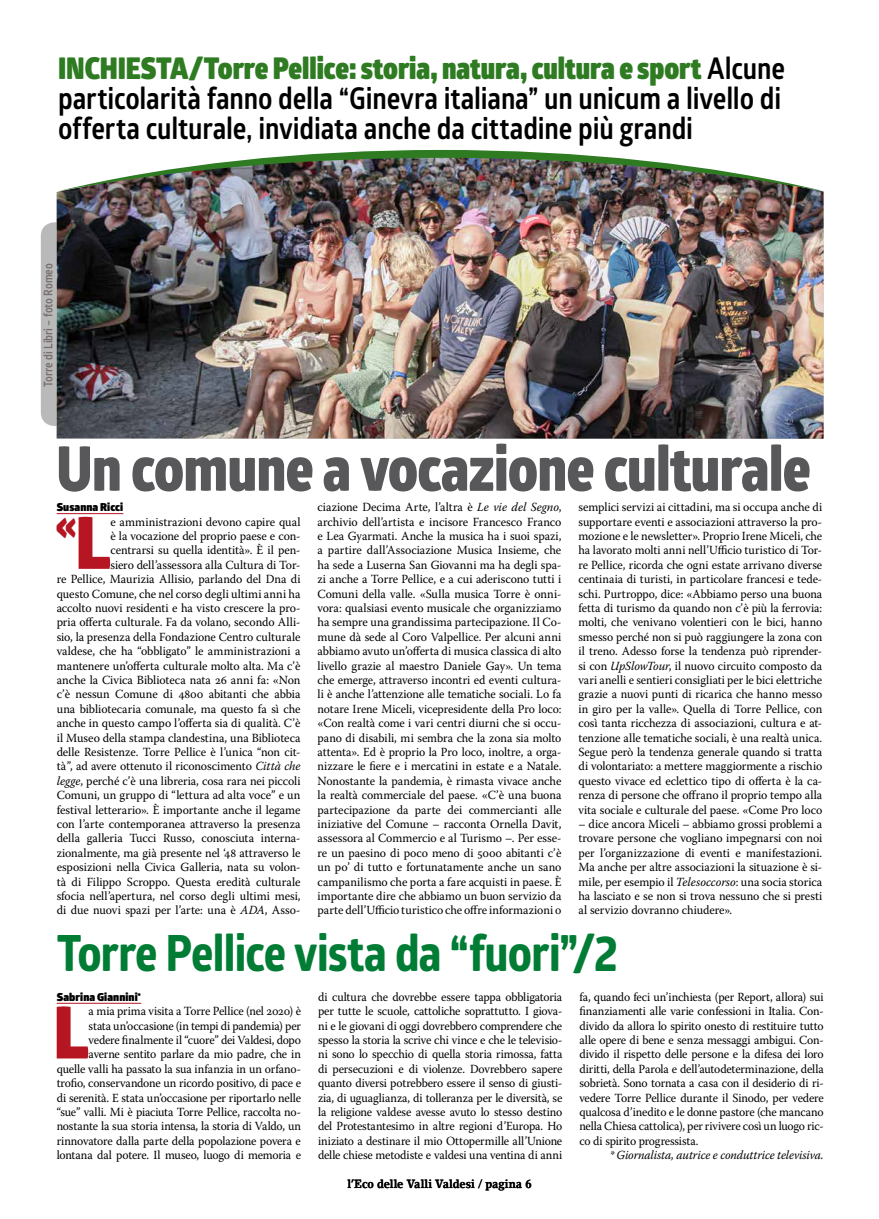
<style>
.page{position:relative;width:879px;height:1219px;background:#fff}
.page>*{position:absolute;margin:0;border:0;box-sizing:border-box;transform-origin:0 0}
.t1{font:900 72.4px "Glober";color:#b51621;scale:.88 1}
.t2{font:800 62px "Glober";letter-spacing:-.015em;color:#58585a;scale:.88 1}
.t3{font:700 50px "Globerx";letter-spacing:-.015em;color:#007c35;scale:.88 1}
.t4{font:900 40.9px "Glober";color:#b51621;scale:.88 1}
.t5{font:700 30px/30px "Glober";letter-spacing:-.005em;color:#000;scale:.88 1}
.t6{font:12.4px/14.4px "Warnock Pro";letter-spacing:-.005em;color:#000;text-align:justify;scale:.96 1}
.t7{font:12.4px/14.4px "Warnock Pro";letter-spacing:-.005em;color:#000;text-align:justify;scale:.95 1}
.t8{font:italic 12.4px "Warnock Pro";letter-spacing:-.01em;color:#000;scale:.95 1}
.t9{font:700 12px "Lino Letter Std";letter-spacing:-.005em;color:#000;scale:.88 1}
.t10{font:700 12px "Glober";color:#78706e;scale:.88 1}
.t11{font:900 11px "Glober";letter-spacing:.01em;color:#000}
.s1{font-weight:900;color:#2e7b22}
.s2{font-size:72.4px}
.s3{font-style:italic}
</style>
<div class="page">
<svg style="left:41px;top:221px;width:16px;height:206px;background:#bab9b9"></svg>
<hr style="left:57px;top:513px;width:66px;height:1px;background:#b51621">
<img style="left:57px;top:191px;width:766px;height:248px">
<img style="left:59px;top:150px;width:764px;height:41px">
<hr style="left:57px;top:1003px;width:84px;height:1px;background:#b51621">
<h3 class="t5" style="left:58px;top:53px;width:827px"><span class="s1">INCHIESTA/Torre Pellice: storia, natura, cultura e sport</span> Alcune particolarità fanno della “Ginevra italiana” un unicum a livello di offerta culturale, invidiata anche da cittadine più grandi</h3>
<p class="t10" style="left:40px;top:387px;width:142px;rotate:-90deg">Torre di Libri – foto Romeo</p>
<h2 class="t2" style="left:56px;top:422px;width:859px">Un comune a vocazione culturale</h2>
<p class="t11" style="left:57px;top:499px;width:68px">Susanna Ricci</p>
<h3 class="t4" style="left:56px;top:493px;width:64px">«<span class="s2">L</span></h3>
<p class="t6" style="left:317px;top:500px;width:255px">ciazione Decima Arte, l’altra è <span class="s3">Le vie del Segno</span>, archivio dell’artista e incisore Francesco Franco e Lea Gyarmati. Anche la musica ha i suoi spazi, a partire dall’Associazione Musica Insieme, che ha sede a Luserna San Giovanni ma ha degli spa&shy;zi anche a Torre Pellice, e a cui aderiscono tutti i Comuni della valle. «Sulla musica Torre è onni&shy;vora: qualsiasi evento musicale che organizziamo ha sempre una grandissima partecipazione. Il Co&shy;mune dà sede al Coro Valpellice. Per alcuni anni abbiamo avuto un’offerta di musica classica di alto livello grazie al maestro Daniele Gay». Un tema che emerge, attraverso incontri ed eventi cultura&shy;li è anche l’attenzione alle tematiche sociali. Lo fa notare Irene Miceli, vicepresidente della Pro loco: «Con realtà come i vari centri diurni che si occu&shy;pano di disabili, mi sembra che la zona sia molto attenta». Ed è proprio la Pro loco, inoltre, a orga&shy;nizzare le fiere e i mercatini in estate e a Natale.<br>Nonostante la pandemia, è rimasta vivace anche la realtà commerciale del paese. «C’è una buona partecipazione da parte dei commercianti alle iniziative del Comune – racconta Ornella Davit, assessora al Commercio e al Turismo –. Per esse&shy;re un paesino di poco meno di 5000 abitanti c’è un po’ di tutto e fortunatamente anche un sano campanilismo che porta a fare acquisti in paese. È importante dire che abbiamo un buon servizio da parte dell’Ufficio turistico che offre informazioni o</p>
<p class="t6" style="left:578px;top:500px;width:255px">semplici servizi ai cittadini, ma si occupa anche di supportare eventi e associazioni attraverso la pro&shy;mozione e le newsletter». Proprio Irene Miceli, che ha lavorato molti anni nell’Ufficio turistico di Tor&shy;re Pellice, ricorda che ogni estate arrivano diverse centinaia di turisti, in particolare francesi e tede&shy;schi. Purtroppo, dice: «Abbiamo perso una buona fetta di turismo da quando non c’è più la ferrovia: molti, che venivano volentieri con le bici, hanno smesso perché non si può raggiungere la zona con il treno. Adesso forse la tendenza può riprender&shy;si con <span class="s3">UpSlowTour</span>, il nuovo circuito composto da vari anelli e sentieri consigliati per le bici elettriche grazie a nuovi punti di ricarica che hanno messo in giro per la valle». Quella di Torre Pellice, con così tanta ricchezza di associazioni, cultura e at&shy;tenzione alle tematiche sociali, è una realtà unica.<br>Segue però la tendenza generale quando si tratta di volontariato: a mettere maggiormente a rischio questo vivace ed eclettico tipo di offerta è la ca&shy;renza di persone che offrano il proprio tempo alla vita sociale e culturale del paese. «Come Pro loco</p>
<p class="t6" style="left:57px;top:514px;width:255px;text-align:right">e amministrazioni devono capire qual<br>è la vocazione del proprio paese e con-<br>centrarsi su quella identità». È il pen-<br>siero dell’assessora alla Cultura di Tor-<br>re Pellice, Maurizia Allisio, parlando del Dna di questo Comune, che nel corso degli ultimi anni ha accolto nuovi residenti e ha visto crescere la pro&shy;pria offerta culturale. Fa da volano, secondo Alli&shy;sio, la presenza della Fondazione Centro culturale valdese, che ha “obbligato” le amministrazioni a mantenere un’offerta culturale molto alta. Ma c’è anche la Civica Biblioteca nata 26 anni fa: «Non c’è nessun Comune di 4800 abitanti che abbia una bibliotecaria comunale, ma questo fa sì che anche in questo campo l’offerta sia di qualità. C’è il Museo della stampa clandestina, una Biblioteca delle Resistenze. Torre Pellice è l’unica “non cit&shy;tà”, ad avere ottenuto il riconoscimento <span class="s3">Città che legge</span>, perché c’è una libreria, cosa rara nei piccoli Comuni, un gruppo di “lettura ad alta voce” e un festival letterario». È importante anche il legame con l’arte contemporanea attraverso la presenza della galleria Tucci Russo, conosciuta interna&shy;zionalmente, ma già presente nel ‘48 attraverso le esposizioni nella Civica Galleria, nata su volon&shy;tà di Filippo Scroppo. Questa eredità culturale sfocia nell’apertura, nel corso degli ultimi mesi, di due nuovi spazi per l’arte: una è <span class="s3">ADA</span>, Asso-</p>
<p class="t6" style="left:578px;top:817px;width:255px">– dice ancora Miceli – abbiamo grossi problemi a trovare persone che vogliano impegnarsi con noi per l’organizzazione di eventi e manifestazioni.<br>Ma anche per altre associazioni la situazione è si&shy;mile, per esempio il <span class="s3">Telesoccorso</span>: una socia storica ha lasciato e se non si trova nessuno che si presti al servizio dovranno chiudere».</p>
<h3 class="t3" style="left:57px;top:917px;width:639px">Torre Pellice vista da “fuori”/2</h3>
<p class="t11" style="left:57px;top:988px;width:86px">Sabrina Giannini*</p>
<h1 class="t1" style="left:54px;top:977px;width:41px">L</h1>
<p class="t7" style="left:318px;top:989px;width:259px">di cultura che dovrebbe essere tappa obbligatoria per tutte le scuole, cattoliche soprattutto. I giova&shy;ni e le giovani di oggi dovrebbero comprendere che spesso la storia la scrive chi vince e che le televisio&shy;ni sono lo specchio di quella storia rimossa, fatta di persecuzioni e di violenze. Dovrebbero sapere quanto diversi potrebbero essere il senso di giusti&shy;zia, di uguaglianza, di tolleranza per le diversità, se la religione valdese avesse avuto lo stesso destino del Protestantesimo in altre regioni d’Europa. Ho iniziato a destinare il mio Ottopermille all’Unione delle chiese metodiste e valdesi una ventina di anni</p>
<p class="t7" style="left:579px;top:989px;width:259px">fa, quando feci un’inchiesta (per Report, allora) sui finanziamenti alle varie confessioni in Italia. Con&shy;divido da allora lo spirito onesto di restituire tutto alle opere di bene e senza messaggi ambigui. Con&shy;divido il rispetto delle persone e la difesa dei loro diritti, della Parola e dell’autodeterminazione, della sobrietà. Sono tornata a casa con il desiderio di ri&shy;vedere Torre Pellice durante il Sinodo, per vedere qualcosa d’inedito e le donne pastore (che mancano nella Chiesa cattolica), per rivivere così un luogo ric&shy;co di spirito progressista.</p>
<p class="t7" style="left:57px;top:1004px;width:259px;text-align:right">a mia prima visita a Torre Pellice (nel 2020) è<br>stata un’occasione (in tempi di pandemia) per vedere finalmente il “cuore” dei Valdesi, dopo averne sentito parlare da mio padre, che in<br>quelle valli ha passato la sua infanzia in un orfano&shy;trofio, conservandone un ricordo positivo, di pace e di serenità. E stata un’occasione per riportarlo nelle “sue” valli. Mi è piaciuta Torre Pellice, raccolta no&shy;nostante la sua storia intensa, la storia di Valdo, un rinnovatore dalla parte della popolazione povera e lontana dal potere. Il museo, luogo di memoria e</p>
<p class="t8" style="left:610px;top:1148px;width:227px">* Giornalista, autrice e conduttrice televisiva.</p>
<p class="t9" style="left:347px;top:1176px;width:211px">l’Eco delle Valli Valdesi / pagina 6</p>
</div>
